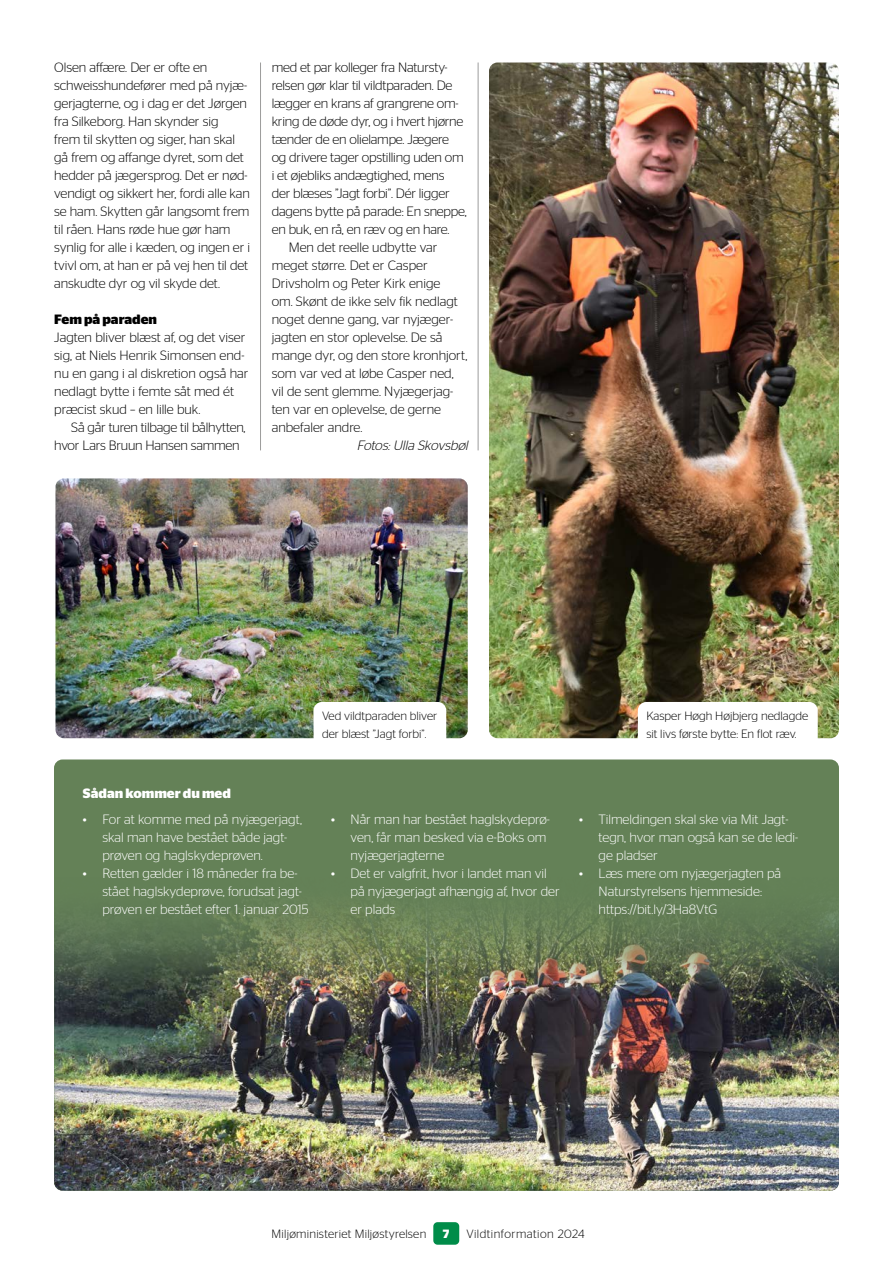
<style>
.page{position:relative;width:893px;height:1263px;background:#fff}
.page>*{position:absolute;margin:0;border:0;box-sizing:border-box;transform-origin:0 0}
.t1{font:300 13.5px/18px "Stag Sans";letter-spacing:-.005em;color:#000}
.t2{font:300 13.5px/18px "Stag Sans";color:#fff}
.t3{font:italic 300 13.5px "Stag Sans";color:#000}
.t4{font:700 13.5px "Stag Sans";color:#fff}
.t5{font:700 13.5px "Stag Sans";color:#000}
.t6{font:300 12px/18px "Stag Sans";color:#000}
.t7{font:300 12px "Stag Sans";letter-spacing:.02em;color:#000}
.t8{font:300 12px "Stag Sans";letter-spacing:.04em;color:#000}
.t9{font:700 12px "Stag Sans";color:#fff}
</style>
<div class="page">
<div style="left:433px;top:1222px;width:26px;height:23px;background:#008c49;border-radius:4px"></div>
<div style="left:54px;top:759px;width:785px;height:432px;background:#648157;border-radius:9px"></div>
<img style="left:54px;top:908px;width:785px;height:283px">
<hr style="left:260px;top:63px;width:1px;height:387px;background:#9d9d9c">
<hr style="left:478px;top:63px;width:1px;height:387px;background:#9d9d9c">
<img style="left:489px;top:63px;width:350px;height:675px">
<img style="left:55px;top:478px;width:413px;height:260px">
<div style="left:638px;top:702px;width:180px;height:47px;background:#fff;border-radius:9px"></div>
<div style="left:313px;top:702px;width:133px;height:47px;background:#fff;border-radius:9px"></div>
<p class="t1" style="left:54px;top:58px;width:197px">Olsen affære. Der er ofte en schweisshundefører med på nyjæ&shy;gerjagterne, og i dag er det Jørgen fra Silkeborg. Han skynder sig<br>frem til skytten og siger, han skal gå frem og affange dyret, som det hedder på jægersprog. Det er nød&shy;vendigt og sikkert her, fordi alle kan se ham. Skytten går langsomt frem til råen. Hans røde hue gør ham synlig for alle i kæden, og ingen er i tvivl om, at han er på vej hen til det anskudte dyr og vil skyde det.</p>
<h3 class="t5" style="left:54px;top:311px;width:104px">Fem på paraden</h3>
<p class="t1" style="left:54px;top:328px;width:196px">Jagten bliver blæst af, og det viser sig, at Niels Henrik Simonsen end&shy;nu en gang i al diskretion også har nedlagt bytte i femte såt med ét præcist skud – en lille buk.</p>
<p class="t1" style="left:54px;top:418px;width:193px;text-indent:17px">Så går turen tilbage til bålhytten, hvor Lars Bruun Hansen sammen</p>
<p class="t1" style="left:272px;top:58px;width:197px">med et par kolleger fra Natursty&shy;relsen gør klar til vildtparaden. De lægger en krans af grangrene om&shy;kring de døde dyr, og i hvert hjørne tænder de en olielampe. Jægere og drivere tager opstilling uden om i et øjebliks andægtighed, mens<br>der blæses ”Jagt forbi”. Dér ligger dagens bytte på parade: En sneppe, en buk, en rå, en ræv og en hare.</p>
<p class="t1" style="left:272px;top:238px;width:197px;text-indent:17px">Men det reelle udbytte var meget større. Det er Casper<br>Drivsholm og Peter Kirk enige<br>om. Skønt de ikke selv fik nedlagt noget denne gang, var nyjæger&shy;jagten en stor oplevelse. De så mange dyr, og den store kronhjort, som var ved at løbe Casper ned, vil de sent glemme. Nyjægerjag&shy;ten var en oplevelse, de gerne anbefaler andre.</p>
<p class="t3" style="left:357px;top:438px;width:115px">Fotos:Ulla Skovsbøl</p>
<p class="t6" style="left:322px;top:707px;width:117px">Ved vildtparaden bliver der blæst ”Jagt forbi”.</p>
<p class="t4" style="left:83px;top:785px;width:149px">Sådan kommer du med</p>
<p class="t2" style="left:102px;top:810px;width:201px;text-indent:-19px">• For at komme med på nyjægerjagt, skal man have bestået både jagt&shy;prøven og haglskydeprøven.</p>
<p class="t2" style="left:102px;top:864px;width:208px;text-indent:-19px">• Retten gælder i 18 måneder fra be&shy;stået haglskydeprøve, forudsat jagt&shy;prøven er bestået efter 1. januar 2015</p>
<p class="t2" style="left:350px;top:810px;width:201px;text-indent:-19px">• Når man har bestået haglskydeprø&shy;ven, får man besked via e-Boks om nyjægerjagterne</p>
<p class="t2" style="left:350px;top:864px;width:211px;text-indent:-20px">• Det er valgfrit, hvor i landet man vil på nyjægerjagt afhængig af, hvor der er plads</p>
<p class="t6" style="left:646px;top:707px;width:163px">Kasper Høgh Højbjerg nedlagde sit livs første bytte: En flot ræv.</p>
<p class="t2" style="left:599px;top:810px;width:201px;text-indent:-20px">• Tilmeldingen skal ske via Mit Jagt&shy;tegn, hvor man også kan se de ledi&shy;ge pladser</p>
<p class="t2" style="left:599px;top:864px;width:184px;text-indent:-20px">• Læs mere om nyjægerjagten på<br>Naturstyrelsens hjemmeside: https://bit.ly/3Ha8VtG</p>
<p class="t7" style="left:272px;top:1227px;width:156px">Miljøministeriet Miljøstyrelsen</p>
<p class="t9" style="left:443px;top:1227px;width:8px">7</p>
<p class="t8" style="left:466px;top:1227px;width:120px">Vildtinformation 2024</p>
</div>
